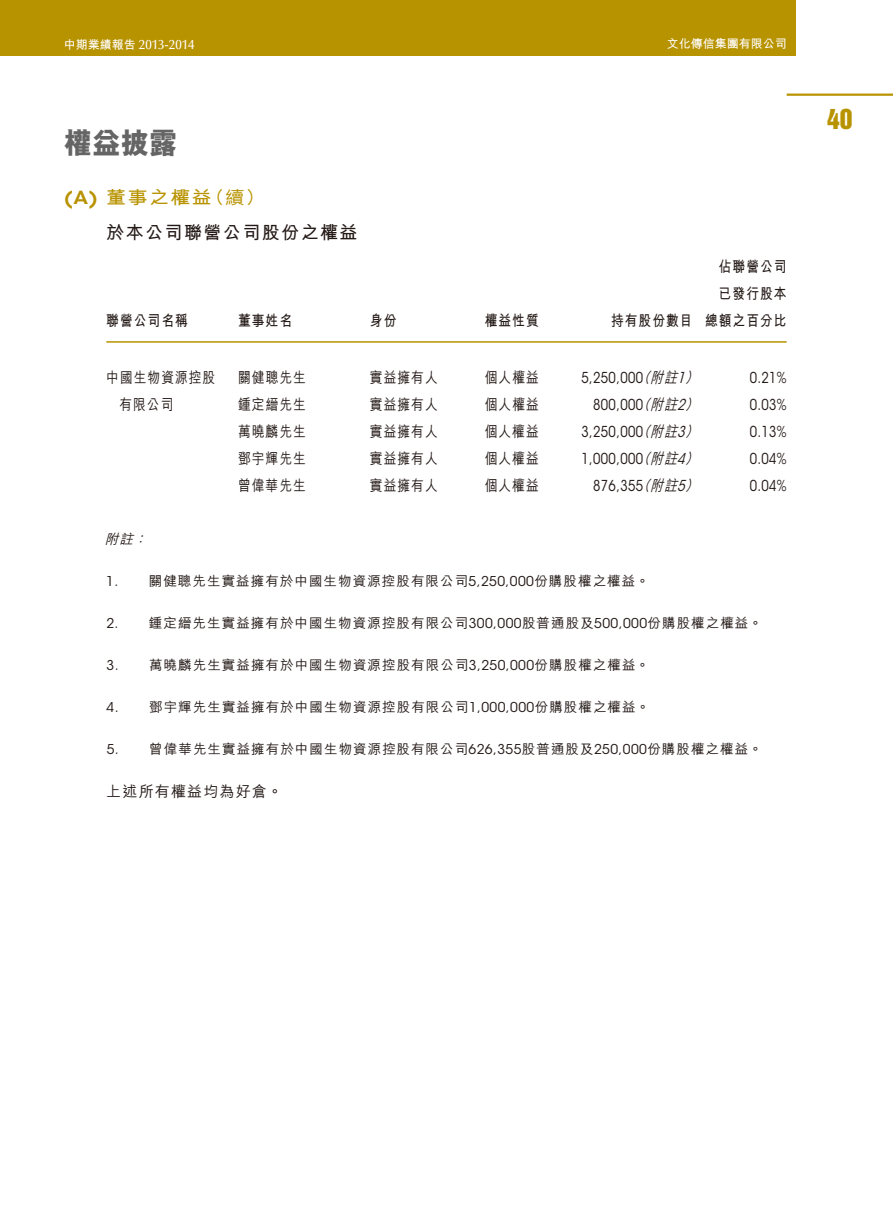
<style>
.page{position:relative;width:893px;height:1212px;background:#fff}
.page>*{position:absolute;margin:0;border:0;box-sizing:border-box;transform-origin:0 0}
.t1{font:800 30px "M Hei HK";color:#666565;scale:.95 1}
.t2{font:25.5px "Helvetica Inserat LT Std";color:#b89300}
.t3{font:700 18px "M Hei HK";letter-spacing:.08em;color:#231916}
.t4{font:700 18px "M Hei HK";letter-spacing:.08em;color:#b89300;scale:1.1 1}
.t5{font:500 18px "M Hei HK";color:#b89300;scale:1.1 1}
.t6{font:600 18px "ITC Avant Garde Std";color:#b89300;scale:1.1 1}
.t7{font:500 15px "M Hei HK";letter-spacing:.08em;color:#231916;scale:.85 1}
.t8{font:15px "ITC Avant Garde Std";letter-spacing:.03em;color:#231916;scale:.85 1}
.t9{font:700 15px/27px "M Hei HK";letter-spacing:.08em;color:#231916;text-align:right;scale:.85 1}
.t10{font:italic 500 15px "M Hei HK";color:#231916;scale:.85 1}
.t11{font:500 15px "M Hei HK";letter-spacing:.08em;color:#231916}
.t12{font:500 13.5px "M Hei HK";letter-spacing:.08em;color:#231916}
.t13{font:13.5px "ITC Avant Garde Std";color:#231916}
.t14{font:500 13.5px "Optima LT Std";color:#fff;scale:.95 1}
.t15{font:italic 500 13.5px "M Hei HK";color:#231916}
.t16{font:700 12px "M Hei HK";color:#fff}
.s1{font-family:"ITC Avant Garde Std";font-weight:400}
</style>
<div class="page">
<div style="left:0;top:0;width:795px;height:55px;background:#b89300"></div>
<hr style="left:787px;top:94px;width:106px;height:2px;background:#b89300">
<hr style="left:106px;top:341px;width:681px;height:2px;background:#b89300">
<p class="t16" style="left:64px;top:36px;width:73px">中期業績報告</p>
<p class="t14" style="left:139px;top:37px;width:60px">2013-2014</p>
<h1 class="t1" style="left:64px;top:123px;width:121px">權益披露</h1>
<h3 class="t6" style="left:64px;top:186px;width:32px">A( )</h3>
<h3 class="t4" style="left:106px;top:184px;width:97px">董事之權益</h3>
<h3 class="t5" style="left:205px;top:184px;width:57px">（續(</h3>
<h3 class="t3" style="left:106px;top:219px;width:253px">於本公司聯營公司股份之權益</h3>
<p class="t9" style="left:106px;top:306px;width:98px">聯營公司名稱</p>
<p class="t7" style="left:106px;top:367px;width:130px">中國生物資源控股</p>
<p class="t7" style="left:119px;top:394px;width:65px">有限公司</p>
<p class="t15" style="left:105px;top:529px;width:34px">附註</p>
<p class="t15" style="left:133px;top:529px;width:20px">：</p>
<p class="t9" style="left:238px;top:306px;width:65px">董事姓名</p>
<p class="t7" style="left:238px;top:367px;width:81px">關健聰先生</p>
<p class="t7" style="left:238px;top:394px;width:81px">鍾定縉先生</p>
<p class="t7" style="left:238px;top:421px;width:81px">萬曉麟先生</p>
<p class="t7" style="left:238px;top:448px;width:81px">鄧宇輝先生</p>
<p class="t7" style="left:238px;top:475px;width:81px">曾偉華先生</p>
<p class="t9" style="left:370px;top:306px;width:33px">身份</p>
<p class="t7" style="left:370px;top:367px;width:81px">實益擁有人</p>
<p class="t7" style="left:370px;top:394px;width:81px">實益擁有人</p>
<p class="t7" style="left:370px;top:421px;width:81px">實益擁有人</p>
<p class="t7" style="left:370px;top:448px;width:81px">實益擁有人</p>
<p class="t7" style="left:370px;top:475px;width:81px">實益擁有人</p>
<p class="t16" style="left:667px;top:35px;width:122px">文化傳信集團有限公司</p>
<p class="t9" style="left:485px;top:306px;width:65px">權益性質</p>
<p class="t9" style="left:611px;top:306px;width:98px">持有股份數目</p>
<p class="t9" style="left:705px;top:252px;width:98px">佔聯營公司已發行股本總額之百分比</p>
<p class="t7" style="left:485px;top:367px;width:65px">個人權益</p>
<p class="t10" style="left:650px;top:367px;width:39px">附註</p>
<p class="t10" style="left:677px;top:367px;width:32px">(<span class="s1">1</span></p>
<p class="t10" style="left:637px;top:367px;width:23px">（</p>
<p class="t8" style="left:581px;top:368px;width:74px">5,250,000</p>
<p class="t8" style="left:750px;top:368px;width:45px">0.21%</p>
<p class="t7" style="left:485px;top:394px;width:65px">個人權益</p>
<p class="t10" style="left:650px;top:394px;width:39px">附註</p>
<p class="t10" style="left:677px;top:394px;width:32px">(<span class="s1">2</span></p>
<p class="t10" style="left:637px;top:394px;width:23px">（</p>
<p class="t8" style="left:593px;top:395px;width:60px">800,000</p>
<p class="t8" style="left:750px;top:395px;width:45px">0.03%</p>
<p class="t7" style="left:485px;top:421px;width:65px">個人權益</p>
<p class="t10" style="left:650px;top:421px;width:39px">附註</p>
<p class="t10" style="left:677px;top:421px;width:32px">(<span class="s1">3</span></p>
<p class="t10" style="left:637px;top:421px;width:23px">（</p>
<p class="t8" style="left:581px;top:422px;width:74px">3,250,000</p>
<p class="t8" style="left:750px;top:422px;width:45px">0.13%</p>
<p class="t7" style="left:485px;top:448px;width:65px">個人權益</p>
<p class="t10" style="left:650px;top:448px;width:39px">附註</p>
<p class="t10" style="left:677px;top:448px;width:32px">(<span class="s1">4</span></p>
<p class="t10" style="left:637px;top:448px;width:23px">（</p>
<p class="t8" style="left:581px;top:449px;width:74px">1,000,000</p>
<p class="t8" style="left:750px;top:449px;width:45px">0.04%</p>
<p class="t7" style="left:485px;top:475px;width:65px">個人權益</p>
<p class="t10" style="left:650px;top:475px;width:39px">附註</p>
<p class="t10" style="left:677px;top:475px;width:32px">(<span class="s1">5</span></p>
<p class="t10" style="left:637px;top:475px;width:23px">（</p>
<p class="t8" style="left:593px;top:476px;width:60px">876,355</p>
<p class="t8" style="left:750px;top:476px;width:45px">0.04%</p>
<p class="t13" style="left:106px;top:573px;width:14px">1.</p>
<p class="t12" style="left:149px;top:571px;width:502px">關健聰先生實益擁有於中國生物資源控股有限公司<span class="s1">5,250,000</span>份購股權之權益。</p>
<p class="t13" style="left:106px;top:615px;width:14px">2.</p>
<p class="t12" style="left:149px;top:613px;width:615px">鍾定縉先生實益擁有於中國生物資源控股有限公司<span class="s1">300,000</span>股普通股及<span class="s1">500,000</span>份購股權之權益。</p>
<p class="t13" style="left:107px;top:657px;width:14px">3.</p>
<p class="t12" style="left:149px;top:655px;width:502px">萬曉麟先生實益擁有於中國生物資源控股有限公司<span class="s1">3,250,000</span>份購股權之權益。</p>
<p class="t13" style="left:107px;top:699px;width:14px">4.</p>
<p class="t12" style="left:149px;top:697px;width:502px">鄧宇輝先生實益擁有於中國生物資源控股有限公司<span class="s1">1,000,000</span>份購股權之權益。</p>
<p class="t12" style="left:149px;top:739px;width:614px">曾偉華先生實益擁有於中國生物資源控股有限公司<span class="s1">626,355</span>股普通股及<span class="s1">250,000</span>份購股權之權益。</p>
<p class="t13" style="left:107px;top:741px;width:14px">5.</p>
<p class="t11" style="left:106px;top:781px;width:178px">上述所有權益均為好倉。</p>
<h2 class="t2" style="left:827px;top:103px;width:27px">40</h2>
</div>
